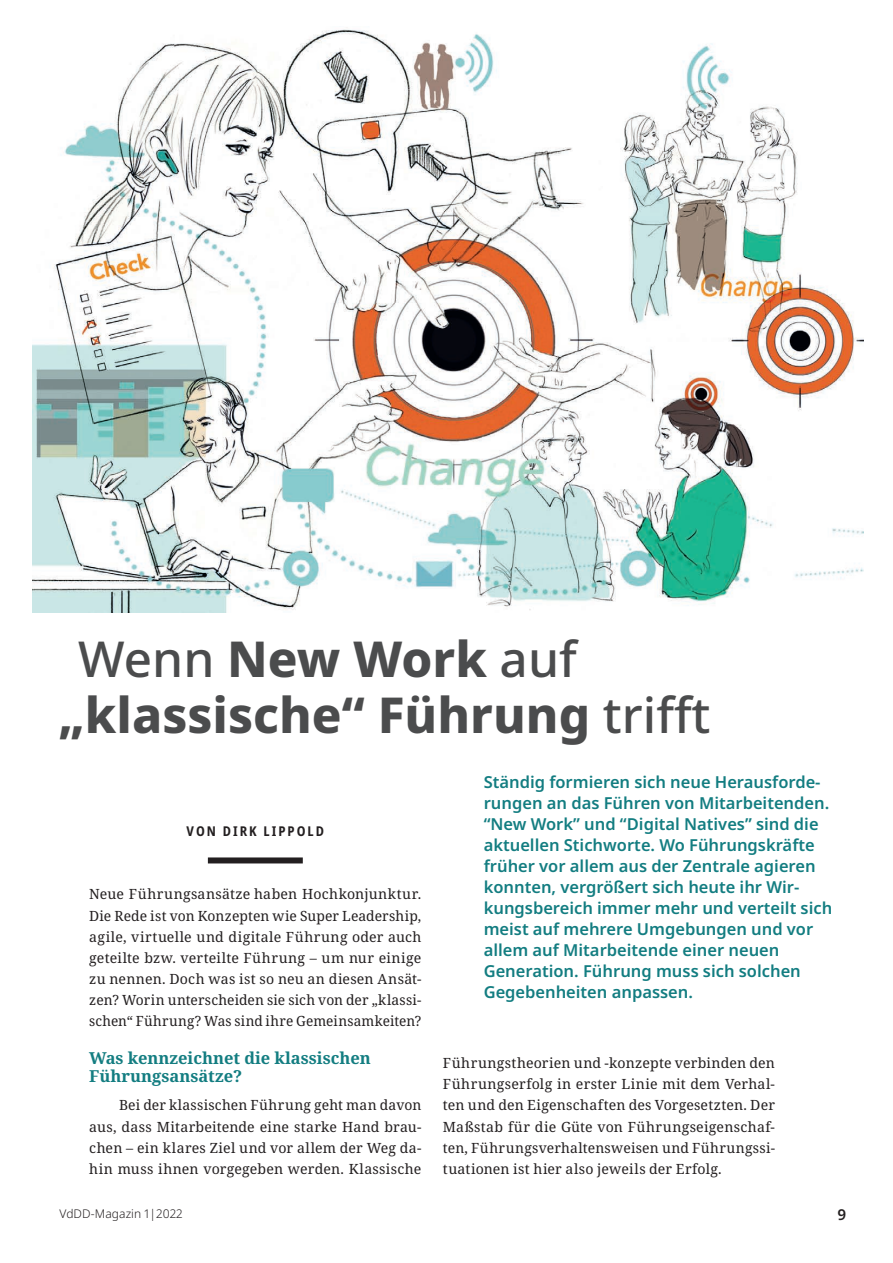
<style>
.page{position:relative;width:893px;height:1263px;background:#fff}
.page>*{position:absolute;margin:0;border:0;box-sizing:border-box;transform-origin:0 0}
.t1{font:800 49.5px/55.5px "Noto Sans";color:#4b4c4d}
.t2{font:600 16.5px/21px "Noto Sans";color:#137d81}
.t3{font:700 16.5px/18px "Noto Serif";color:#137d81}
.t4{font:600 15px "Noto Sans";color:#231f20}
.t5{font:14.1px/21.1px "Noto Serif";letter-spacing:.015em;color:#231f20;text-align:justify}
.t6{font:700 condensed 13.5px "Noto Sans";letter-spacing:.15em;color:#231f20}
.t7{font:300 12px "Noto Sans";letter-spacing:.005em;color:#231f20}
.s1{font-weight:500}
</style>
<div class="page">
<div style="left:208px;top:857px;width:95px;height:6px;background:#231f20"></div>
<img style="left:32px;top:29px;width:831px;height:583px">
<h1 class="t1" style="left:59px;top:632px;width:654px;text-indent:20px"><span class="s1">Wenn</span> New Work <span class="s1">auf </span>„klassische“ Führung <span class="s1">trifft</span></h1>
<p class="t6" style="left:187px;top:821px;width:139px">VON DIRK LIPPOLD</p>
<p class="t5" style="left:89px;top:884px;width:334px">Neue Führungsansätze haben Hochkonjunktur.<br>Die Rede ist von Konzepten wie Super Leadership, agile, virtuelle und digitale Führung oder auch geteilte bzw. verteilte Führung – um nur einige zu nennen. Doch was ist so neu an diesen Ansät&shy;zen? Worin unterscheiden sie sich von der „klassi&shy;schen“ Führung? Was sind ihre Gemeinsamkeiten?</p>
<p class="t3" style="left:89px;top:1049px;width:283px">Was kennzeichnet die klassischen<br>Führungsansätze?</p>
<p class="t5" style="left:89px;top:1095px;width:334px;text-indent:30px">Bei der klassischen Führung geht man davon aus, dass Mitarbeitende eine starke Hand brau&shy;chen – ein klares Ziel und vor allem der Weg da&shy;hin muss ihnen vorgegeben werden. Klassische</p>
<p class="t2" style="left:484px;top:772px;width:350px">Ständig formieren sich neue Herausforde&shy;rungen an das Führen von Mitarbeitenden. “New Work” und “Digital Natives” sind die aktuellen Stichworte. Wo Führungskräfte früher vor allem aus der Zentrale agieren konnten, vergrößert sich heute ihr Wir&shy;kungsbereich immer mehr und verteilt sich meist auf mehrere Umgebungen und vor allem auf Mitarbeitende einer neuen Generation. Führung muss sich solchen Gegebenheiten anpassen.</p>
<p class="t5" style="left:443px;top:1053px;width:334px">Führungstheorien und -konzepte verbinden den Führungserfolg in erster Linie mit dem Verhal&shy;ten und den Eigenschaften des Vorgesetzten. Der Maßstab für die Güte von Führungseigenschaf&shy;ten, Führungsverhaltensweisen und Führungssi&shy;tuationen ist hier also jeweils der Erfolg.</p>
<p class="t7" style="left:60px;top:1205px;width:125px">VdDD-Magazin 1|2022</p>
<p class="t4" style="left:837px;top:1204px;width:10px">9</p>
</div>
